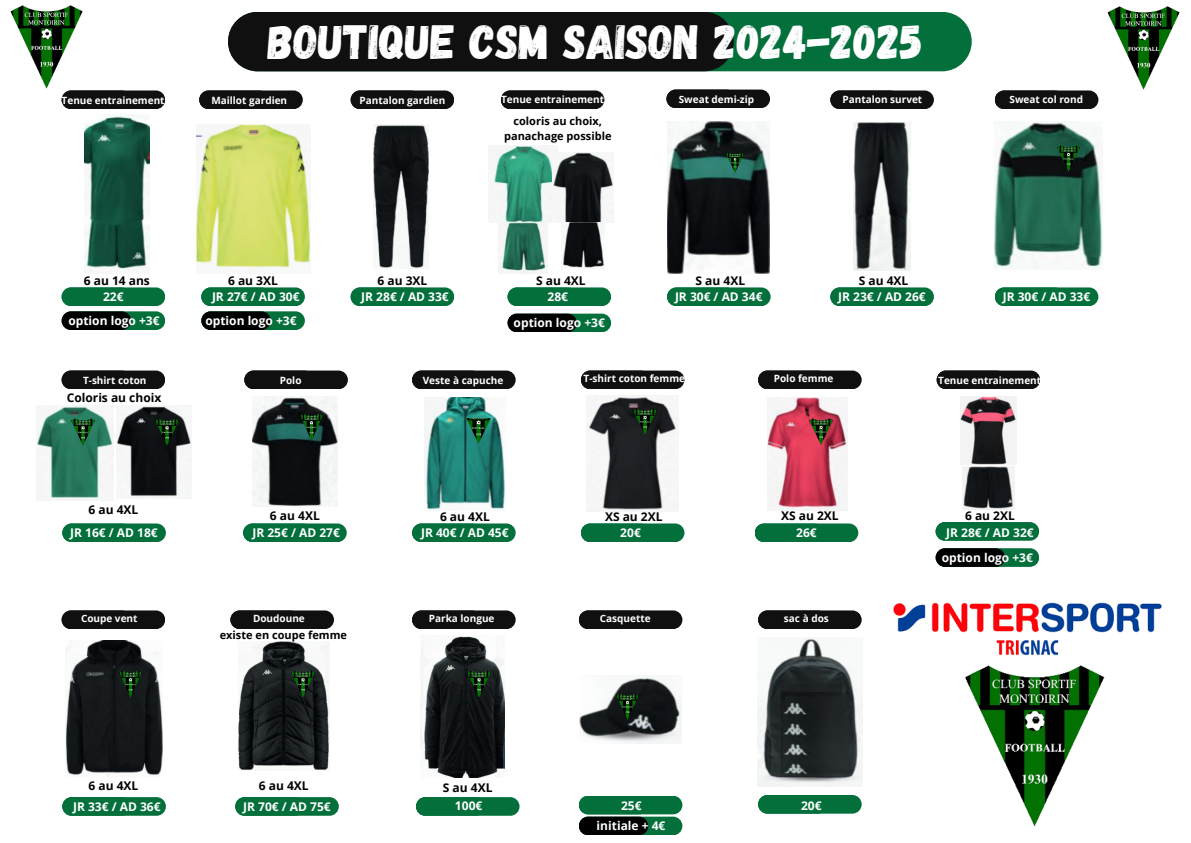
<style>
.page{position:relative;width:1191px;height:843px;background:#fff}
.page>*{position:absolute;margin:0;border:0;box-sizing:border-box;transform-origin:0 0}
.t1{font:48px "Gagalin";color:#fff}
.t2{font:700 12px "Open Sans";color:#fff}
.t3{font:700 12px "Open Sans";color:#000}
.t4{font:700 11px/15px "Open Sans";color:#000;text-align:center}
.t5{font:700 10px "Open Sans";color:#fff}
</style>
<div class="page">
<div style="left:62px;top:287px;width:103px;height:19px;background:#036f3b;border-radius:9px"></div>
<div style="left:62px;top:90px;width:103px;height:19px;background:#101010;border-radius:9px"></div>
<img style="left:84px;top:116px;width:65px;height:157px">
<div style="left:199px;top:90px;width:104px;height:19px;background:#101010;border-radius:9px"></div>
<div style="left:201px;top:287px;width:104px;height:19px;background:#036f3b;border-radius:9px"></div>
<img style="left:196px;top:125px;width:114px;height:144px">
<img style="left:373px;top:125px;width:55px;height:143px">
<div style="left:500px;top:90px;width:104px;height:19px;background:#101010;border-radius:9px"></div>
<div style="left:666px;top:89px;width:104px;height:19px;background:#101010;border-radius:9px"></div>
<div style="left:830px;top:90px;width:103px;height:19px;background:#101010;border-radius:9px"></div>
<div style="left:994px;top:90px;width:104px;height:19px;background:#101010;border-radius:9px"></div>
<div style="left:412px;top:610px;width:103px;height:19px;background:#101010;border-radius:9px"></div>
<div style="left:62px;top:370px;width:103px;height:19px;background:#101010;border-radius:9px"></div>
<div style="left:244px;top:370px;width:104px;height:19px;background:#101010;border-radius:9px"></div>
<div style="left:412px;top:370px;width:103px;height:19px;background:#101010;border-radius:9px"></div>
<div style="left:581px;top:370px;width:103px;height:19px;background:#101010;border-radius:9px"></div>
<div style="left:758px;top:370px;width:103px;height:19px;background:#101010;border-radius:9px"></div>
<div style="left:936px;top:370px;width:104px;height:19px;background:#101010;border-radius:9px"></div>
<div style="left:62px;top:610px;width:103px;height:19px;background:#101010;border-radius:9px"></div>
<div style="left:350px;top:90px;width:104px;height:19px;background:#101010;border-radius:9px"></div>
<div style="left:350px;top:287px;width:104px;height:19px;background:#036f3b;border-radius:9px"></div>
<div style="left:667px;top:287px;width:103px;height:19px;background:#036f3b;border-radius:9px"></div>
<div style="left:507px;top:287px;width:104px;height:19px;background:#036f3b;border-radius:9px"></div>
<div style="left:830px;top:287px;width:103px;height:19px;background:#036f3b;border-radius:9px"></div>
<div style="left:994px;top:287px;width:104px;height:19px;background:#036f3b;border-radius:9px"></div>
<div style="left:62px;top:796px;width:104px;height:19px;background:#036f3b;border-radius:9px"></div>
<div style="left:62px;top:311px;width:103px;height:19px;background:#036f3b;border-radius:9px"></div>
<div style="left:62px;top:311px;width:69px;height:19px;background:#000;border-radius:9px"></div>
<div style="left:935px;top:522px;width:104px;height:18px;background:#036f3b;border-radius:9px"></div>
<div style="left:62px;top:523px;width:104px;height:19px;background:#036f3b;border-radius:9px"></div>
<div style="left:243px;top:523px;width:103px;height:19px;background:#036f3b;border-radius:9px"></div>
<div style="left:578px;top:795px;width:104px;height:19px;background:#036f3b;border-radius:9px"></div>
<div style="left:581px;top:523px;width:103px;height:19px;background:#036f3b;border-radius:9px"></div>
<div style="left:412px;top:523px;width:103px;height:19px;background:#036f3b;border-radius:9px"></div>
<div style="left:754px;top:523px;width:104px;height:19px;background:#036f3b;border-radius:9px"></div>
<img style="left:488px;top:145px;width:70px;height:77px">
<img style="left:552px;top:152px;width:61px;height:70px">
<img style="left:498px;top:222px;width:49px;height:51px">
<img style="left:562px;top:222px;width:42px;height:46px">
<img style="left:667px;top:121px;width:102px;height:152px">
<img style="left:726px;top:152px;width:17px;height:20px">
<img style="left:853px;top:122px;width:57px;height:148px">
<img style="left:994px;top:122px;width:108px;height:147px">
<img style="left:1057px;top:145px;width:22px;height:26px">
<div style="left:201px;top:311px;width:104px;height:19px;background:#036f3b;border-radius:9px"></div>
<div style="left:201px;top:311px;width:70px;height:19px;background:#000;border-radius:9px"></div>
<div style="left:507px;top:313px;width:104px;height:19px;background:#036f3b;border-radius:9px"></div>
<div style="left:507px;top:313px;width:70px;height:19px;background:#000;border-radius:9px"></div>
<div style="left:578px;top:816px;width:104px;height:19px;background:#036f3b;border-radius:9px"></div>
<div style="left:578px;top:816px;width:70px;height:19px;background:#000;border-radius:9px"></div>
<div style="left:935px;top:548px;width:104px;height:18px;background:#036f3b;border-radius:9px"></div>
<div style="left:935px;top:548px;width:69px;height:18px;background:#000;border-radius:9px"></div>
<img style="left:37px;top:405px;width:76px;height:95px">
<img style="left:117px;top:405px;width:75px;height:93px">
<img style="left:72px;top:418px;width:22px;height:27px">
<img style="left:155px;top:418px;width:23px;height:27px">
<img style="left:252px;top:396px;width:85px;height:110px">
<img style="left:300px;top:413px;width:22px;height:27px">
<img style="left:425px;top:397px;width:80px;height:113px">
<img style="left:465px;top:418px;width:27px;height:25px">
<img style="left:587px;top:395px;width:91px;height:116px">
<img style="left:767px;top:397px;width:80px;height:113px">
<img style="left:962px;top:466px;width:52px;height:43px">
<img style="left:960px;top:396px;width:56px;height:68px">
<img style="left:633px;top:408px;width:23px;height:26px">
<img style="left:809px;top:418px;width:23px;height:26px">
<img style="left:65px;top:640px;width:98px;height:136px">
<img style="left:420px;top:636px;width:85px;height:140px">
<div style="left:416px;top:796px;width:103px;height:19px;background:#036f3b;border-radius:9px"></div>
<div style="left:578px;top:610px;width:104px;height:19px;background:#101010;border-radius:9px"></div>
<img style="left:119px;top:670px;width:23px;height:26px">
<img style="left:467px;top:670px;width:23px;height:26px">
<div style="left:235px;top:796px;width:104px;height:19px;background:#036f3b;border-radius:9px"></div>
<div style="left:230px;top:610px;width:104px;height:19px;background:#101010;border-radius:9px"></div>
<img style="left:238px;top:641px;width:91px;height:129px">
<img style="left:291px;top:670px;width:23px;height:26px">
<img style="left:579px;top:677px;width:102px;height:66px">
<div style="left:758px;top:610px;width:103px;height:19px;background:#101010;border-radius:9px"></div>
<div style="left:758px;top:794px;width:103px;height:19px;background:#036f3b;border-radius:9px"></div>
<img style="left:757px;top:637px;width:105px;height:149px">
<img style="left:893px;top:602px;width:269px;height:54px">
<img style="left:965px;top:665px;width:138px;height:161px">
<div style="left:228px;top:12px;width:743px;height:59px;background:#036f3b;border-radius:30px"></div>
<div style="left:228px;top:12px;width:505px;height:59px;background:#101010;border-radius:30px"></div>
<img style="left:1107px;top:6px;width:71px;height:83px">
<img style="left:11px;top:5px;width:72px;height:84px">
<img style="left:616px;top:693px;width:23px;height:26px">
<h3 class="t5" style="left:62px;top:93px;width:104px">Tenue entrainement</h3>
<p class="t1" style="left:268px;top:11px;width:657px">BOUTIQUE CSM SAISON 2024-2025</p>
<p class="t5" style="left:211px;top:93px;width:77px">Maillot gardien</p>
<p class="t5" style="left:359px;top:93px;width:87px">Pantalon gardien</p>
<p class="t5" style="left:501px;top:92px;width:104px">Tenue entrainement</p>
<h3 class="t4" style="left:504px;top:113px;width:109px">coloris au choix, panachage possible</h3>
<h2 class="t5" style="left:678px;top:92px;width:77px">Sweat demi-zip</h2>
<p class="t5" style="left:842px;top:92px;width:81px">Pantalon survet</p>
<h3 class="t5" style="left:1009px;top:92px;width:75px">Sweat col rond</h3>
<h3 class="t3" style="left:84px;top:272px;width:68px">6 au 14 ans</h3>
<h3 class="t2" style="left:103px;top:288px;width:22px">22€</h3>
<p class="t3" style="left:228px;top:272px;width:51px">6 au 3XL</p>
<p class="t2" style="left:212px;top:288px;width:89px">JR 27€ / AD 30€</p>
<p class="t3" style="left:377px;top:272px;width:51px">6 au 3XL</p>
<h3 class="t2" style="left:361px;top:288px;width:89px">JR 28€ / AD 33€</h3>
<p class="t3" style="left:536px;top:272px;width:51px">S au 4XL</p>
<p class="t2" style="left:547px;top:288px;width:22px">28€</p>
<p class="t3" style="left:695px;top:272px;width:51px">S au 4XL</p>
<p class="t2" style="left:675px;top:288px;width:89px">JR 30€ / AD 34€</p>
<h3 class="t3" style="left:858px;top:272px;width:51px">S au 4XL</h3>
<h2 class="t2" style="left:838px;top:288px;width:89px">JR 23€ / AD 26€</h2>
<p class="t2" style="left:1002px;top:288px;width:89px">JR 30€ / AD 33€</p>
<h2 class="t2" style="left:68px;top:312px;width:93px">option logo +3€</h2>
<p class="t2" style="left:205px;top:312px;width:93px">option logo +3€</p>
<p class="t2" style="left:513px;top:314px;width:93px">option logo +3€</p>
<h3 class="t5" style="left:83px;top:373px;width:65px">T-shirt coton</h3>
<h3 class="t3" style="left:67px;top:389px;width:96px">Coloris au choix</h3>
<h3 class="t5" style="left:280px;top:373px;width:23px">Polo</h3>
<p class="t5" style="left:423px;top:373px;width:82px">Veste à capuche</p>
<h3 class="t5" style="left:583px;top:371px;width:103px">T-shirt coton femme</h3>
<p class="t5" style="left:773px;top:371px;width:61px">Polo femme</p>
<h2 class="t5" style="left:938px;top:373px;width:104px">Tenue entrainement</h2>
<p class="t3" style="left:88px;top:501px;width:51px">6 au 4XL</p>
<p class="t2" style="left:70px;top:524px;width:89px">JR 16€ / AD 18€</p>
<p class="t5" style="left:81px;top:611px;width:58px">Coupe vent</p>
<p class="t3" style="left:270px;top:506px;width:51px">6 au 4XL</p>
<p class="t2" style="left:252px;top:524px;width:89px">JR 25€ / AD 27€</p>
<h3 class="t5" style="left:253px;top:611px;width:53px">Doudoune</h3>
<p class="t4" style="left:220px;top:627px;width:129px">existe en coupe femme</p>
<h3 class="t3" style="left:440px;top:508px;width:51px">6 au 4XL</h3>
<p class="t2" style="left:421px;top:524px;width:89px">JR 40€ / AD 45€</p>
<p class="t5" style="left:429px;top:611px;width:67px">Parka longue</p>
<h3 class="t3" style="left:605px;top:508px;width:59px">XS au 2XL</h3>
<h2 class="t2" style="left:620px;top:524px;width:22px">20€</h2>
<p class="t5" style="left:599px;top:611px;width:52px">Casquette</p>
<p class="t3" style="left:781px;top:506px;width:59px">XS au 2XL</p>
<p class="t2" style="left:796px;top:524px;width:22px">26€</p>
<h3 class="t5" style="left:783px;top:611px;width:46px">sac à dos</h3>
<h3 class="t3" style="left:964px;top:506px;width:51px">6 au 2XL</h3>
<p class="t2" style="left:946px;top:524px;width:89px">JR 28€ / AD 32€</p>
<h3 class="t2" style="left:941px;top:549px;width:93px">option logo +3€</h3>
<p class="t3" style="left:88px;top:776px;width:51px">6 au 4XL</p>
<h3 class="t2" style="left:73px;top:797px;width:89px">JR 33€ / AD 36€</h3>
<h3 class="t3" style="left:259px;top:776px;width:51px">6 au 4XL</h3>
<p class="t2" style="left:243px;top:797px;width:89px">JR 70€ / AD 75€</p>
<h2 class="t3" style="left:443px;top:779px;width:51px">S au 4XL</h2>
<p class="t2" style="left:455px;top:796px;width:29px">100€</p>
<p class="t2" style="left:621px;top:796px;width:22px">25€</p>
<h3 class="t2" style="left:596px;top:817px;width:70px">initiale + 4€</h3>
<p class="t2" style="left:801px;top:796px;width:22px">20€</p>
</div>
